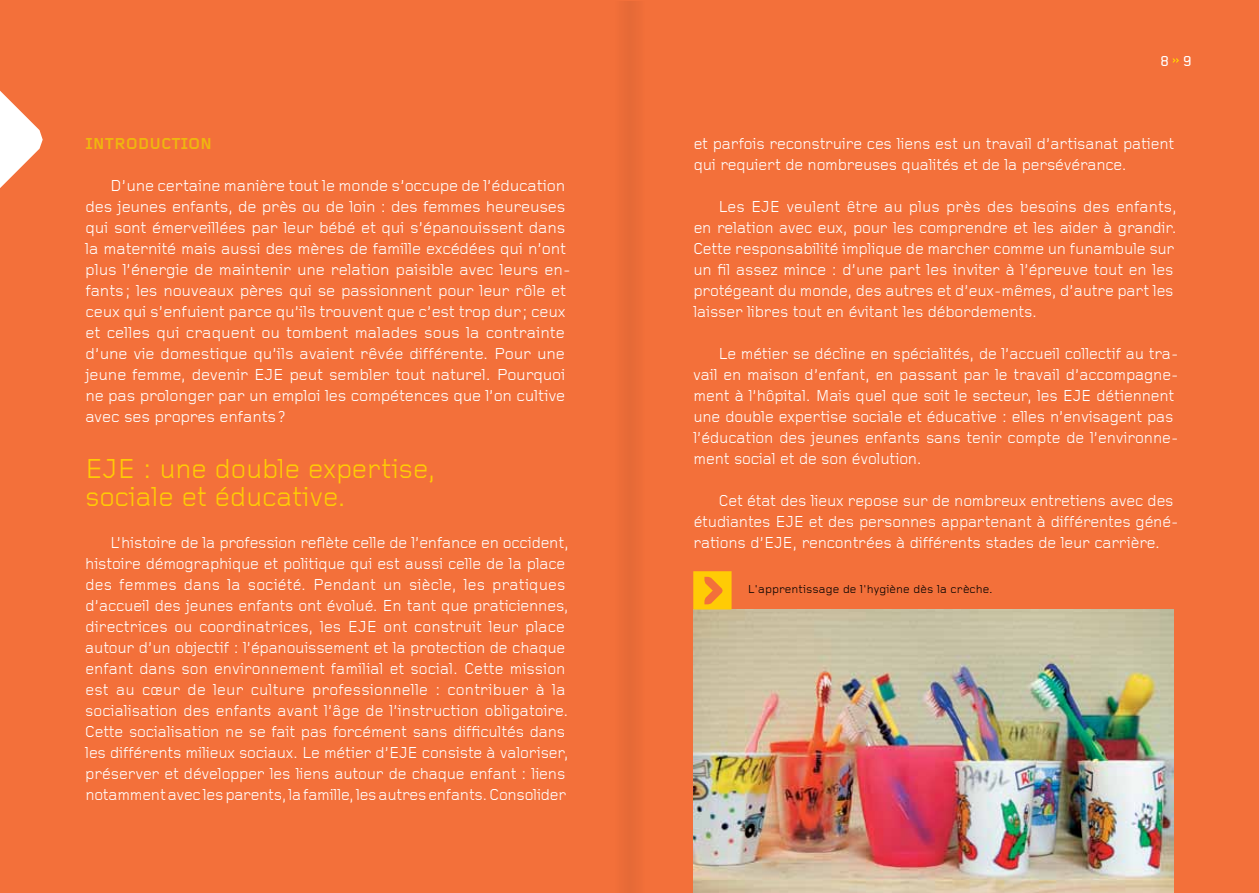
<style>
.page{position:relative;width:1259px;height:893px;background:#f3703a}
.page>*{position:absolute;margin:0;border:0;box-sizing:border-box;transform-origin:0 0}
.t1{font:28.5px/28.5px "Foundry Gridnik";letter-spacing:-.01em;color:#ffcb05}
.t2{font:16.5px/21px "Foundry Gridnik";letter-spacing:-.015em;color:#fff}
.t3{font:700 16.5px "Foundry Gridnik";color:#efb60f}
.t4{font:500 15px "Foundry Gridnik";color:#fff}
.t5{font:12px "Foundry Gridnik";color:#000}
</style>
<div class="page">
<svg style="left:1172px;top:58px;width:7px;height:5px"></svg>
<svg style="left:0;top:91px;width:43px;height:97px"></svg>
<img style="left:693px;top:609px;width:481px;height:284px">
<svg style="left:693px;top:571px;width:38px;height:38px"></svg>
<div style="left:614px;top:1px;width:30px;height:892px;background:#ea6c38"></div>
<p class="t3" style="left:85px;top:134px;width:128px">INTRODUCTION</p>
<p class="t2" style="left:85px;top:175px;width:487px;text-indent:25px">D’une certaine manière tout le monde s’occupe de l’éducation des jeunes enfants, de près ou de loin : des femmes heureuses qui sont émerveillées par leur bébé et qui s’épanouissent dans la maternité mais aussi des mères de famille excédées qui n’ont plus l’énergie de maintenir une relation paisible avec leurs en&shy;fants; les nouveaux pères qui se passionnent pour leur rôle et ceux qui s’enfuient parce qu’ils trouvent que c’est trop dur; ceux et celles qui craquent ou tombent malades sous la contrainte d’une vie domestique qu’ils avaient rêvée différente. Pour une jeune femme, devenir EJE peut sembler tout naturel. Pourquoi ne pas prolonger par un emploi les compétences que l’on cultive avec ses propres enfants?</p>
<h1 class="t1" style="left:85px;top:455px;width:352px">EJE : une double expertise, sociale et éducative.</h1>
<p class="t2" style="left:85px;top:532px;width:485px;text-indent:25px">L’histoire de la profession reflète celle de l’enfance en occident, histoire démographique et politique qui est aussi celle de la place des femmes dans la société. Pendant un siècle, les pratiques d’accueil des jeunes enfants ont évolué. En tant que praticiennes, directrices ou coordinatrices, les EJE ont construit leur place autour d’un objectif : l’épanouissement et la protection de chaque enfant dans son environnement familial et social. Cette mission est au cœur de leur culture professionnelle : contribuer à la socialisation des enfants avant l’âge de l’instruction obligatoire.<br>Cette socialisation ne se fait pas forcément sans difficultés dans les différents milieux sociaux. Le métier d’EJE consiste à valoriser, préserver et développer les liens autour de chaque enfant : liens notamment avec les parents, la famille, les autres enfants. Consolider</p>
<p class="t4" style="left:1160px;top:52px;width:11px">8</p>
<p class="t4" style="left:1182px;top:52px;width:11px">9</p>
<p class="t2" style="left:693px;top:133px;width:482px">et parfois reconstruire ces liens est un travail d’artisanat patient qui requiert de nombreuses qualités et de la persévérance.</p>
<p class="t2" style="left:693px;top:196px;width:485px;text-indent:25px">Les EJE veulent être au plus près des besoins des enfants, en relation avec eux, pour les comprendre et les aider à grandir.<br>Cette responsabilité implique de marcher comme un funambule sur un fil assez mince : d’une part les inviter à l’épreuve tout en les protégeant du monde, des autres et d’eux-mêmes, d’autre part les laisser libres tout en évitant les débordements.</p>
<p class="t2" style="left:693px;top:343px;width:487px;text-indent:25px">Le métier se décline en spécialités, de l’accueil collectif au tra&shy;vail en maison d’enfant, en passant par le travail d’accompagne&shy;ment à l’hôpital. Mais quel que soit le secteur, les EJE détiennent une double expertise sociale et éducative : elles n’envisagent pas l’éducation des jeunes enfants sans tenir compte de l’environne&shy;ment social et de son évolution.</p>
<p class="t2" style="left:693px;top:490px;width:487px;text-indent:25px">Cet état des lieux repose sur de nombreux entretiens avec des étudiantes EJE et des personnes appartenant à différentes géné&shy;rations d’EJE, rencontrées à différents stades de leur carrière.</p>
<p class="t5" style="left:748px;top:583px;width:246px">L'apprentissage de l'hygiène dès la crèche.</p>
</div>
